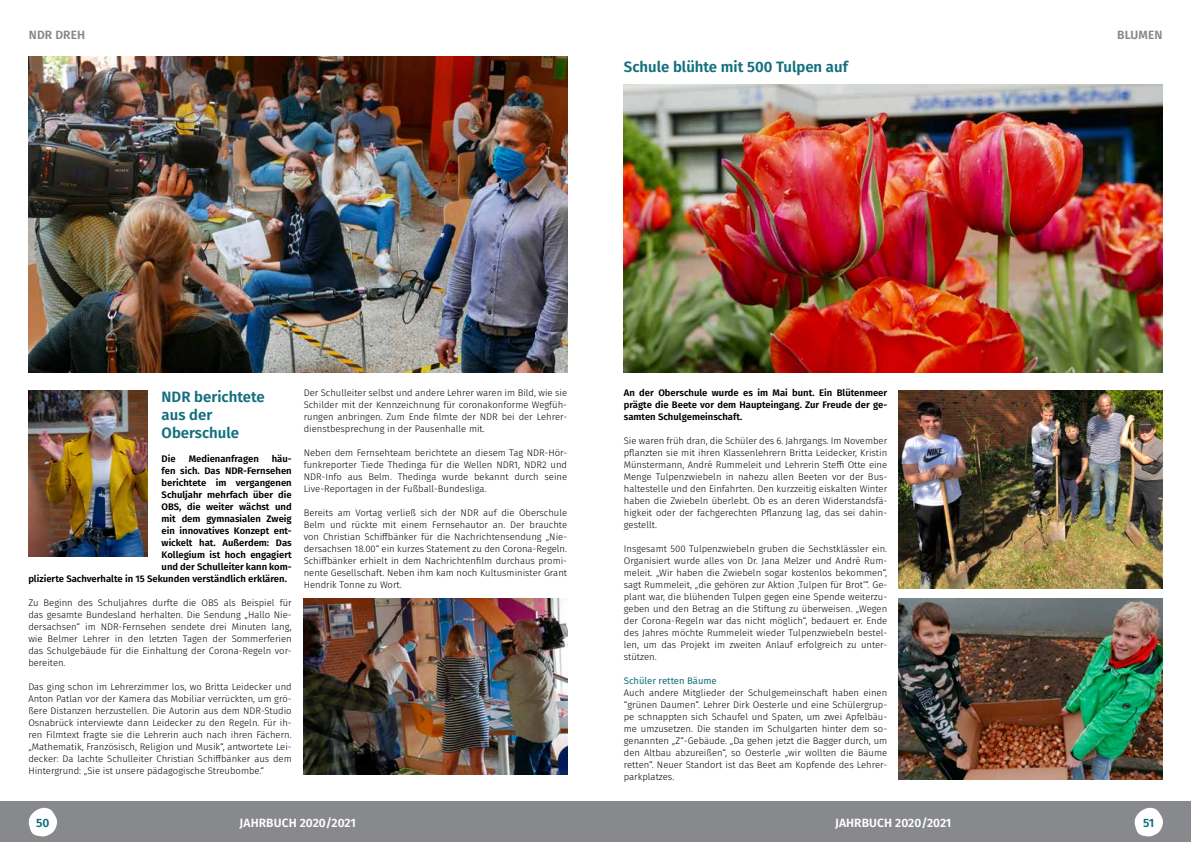
<style>
.page{position:relative;width:1191px;height:842px;background:#fff}
.page>*{position:absolute;margin:0;border:0;box-sizing:border-box;transform-origin:0 0}
.t1{font:600 15px/18px "Fira Sans";color:#136f7d}
.t2{font:600 12px "Fira Sans";letter-spacing:.01em;color:#fff}
.t3{font:600 12px "Fira Sans";letter-spacing:.01em;color:#88898d}
.t4{font:600 12px "Fira Sans";color:#136f7d}
.t5{font:300 9.5px/12px "Fira Sans";color:#000;text-align:justify}
.t6{font:600 9.5px/12px "Fira Sans";color:#000;text-align:justify}
.t7{font:9.5px "Fira Sans";color:#136f7d}
</style>
<div class="page">
<div style="left:0;top:801px;width:1191px;height:41px;background:#88898d"></div>
<svg style="left:29px;top:808px;width:28px;height:29px"></svg>
<svg style="left:1134px;top:808px;width:29px;height:29px"></svg>
<img style="left:624px;top:84px;width:538px;height:288px">
<img style="left:899px;top:390px;width:263px;height:198px">
<img style="left:899px;top:598px;width:263px;height:181px">
<img style="left:28px;top:57px;width:539px;height:315px">
<img style="left:28px;top:390px;width:119px;height:166px">
<img style="left:304px;top:598px;width:263px;height:176px">
<p class="t3" style="left:29px;top:25px;width:58px">NDR DREH</p>
<h1 class="t1" style="left:624px;top:57px;width:225px">Schule blühte mit 500 Tulpen auf</h1>
<h1 class="t1" style="left:162px;top:387px;width:105px">NDR berichtete aus der<br>Oberschule</h1>
<p class="t6" style="left:162px;top:452px;width:16px">Die</p>
<p class="t6" style="left:189px;top:452px;width:72px">Medienanfragen</p>
<p class="t6" style="left:272px;top:452px;width:21px">häu-</p>
<p class="t6" style="left:162px;top:464px;width:132px">fen sich. Das NDR-Fernsehen</p>
<p class="t6" style="left:162px;top:476px;width:132px">berichtete im vergangenen</p>
<p class="t6" style="left:162px;top:488px;width:132px">Schuljahr mehrfach über die</p>
<p class="t6" style="left:162px;top:500px;width:132px">OBS, die weiter wächst und</p>
<p class="t6" style="left:162px;top:512px;width:132px">mit dem gymnasialen Zweig</p>
<p class="t6" style="left:162px;top:524px;width:132px">ein innovatives Konzept ent-</p>
<p class="t6" style="left:162px;top:536px;width:132px">wickelt hat. Außerdem: Das</p>
<p class="t6" style="left:162px;top:548px;width:132px">Kollegium ist hoch engagiert</p>
<p class="t6" style="left:162px;top:560px;width:132px">und der Schulleiter kann kom-</p>
<p class="t6" style="left:28px;top:572px;width:260px">plizierte Sachverhalte in 15 Sekunden verständlich erklären.</p>
<p class="t5" style="left:28px;top:597px;width:265px">Zu Beginn des Schuljahres durfte die OBS als Beispiel für das gesamte Bundesland herhalten. Die Sendung „Hallo Nie&shy;dersachsen“ im NDR-Fernsehen sendete drei Minuten lang, wie Belmer Lehrer in den letzten Tagen der Sommerferien das Schulgebäude für die Einhaltung der Corona-Regeln vor&shy;bereiten.</p>
<p class="t5" style="left:28px;top:681px;width:265px">Das ging schon im Lehrerzimmer los, wo Britta Leidecker und Anton Patlan vor der Kamera das Mobiliar verrückten, um grö&shy;ßere Distanzen herzustellen. Die Autorin aus dem NDR-Studio Osnabrück interviewte dann Leidecker zu den Regeln. Für ih&shy;ren Filmtext fragte sie die Lehrerin auch nach ihren Fächern. „Mathematik, Französisch, Religion und Musik“, antwortete Lei&shy;decker: Da lachte Schulleiter Christian Schiffbänker aus dem Hintergrund: „Sie ist unsere pädagogische Streubombe.“</p>
<p class="t5" style="left:304px;top:387px;width:265px">Der Schulleiter selbst und andere Lehrer waren im Bild, wie sie Schilder mit der Kennzeichnung für coronakonforme Wegfüh&shy;rungen anbringen. Zum Ende filmte der NDR bei der Lehrer&shy;dienstbesprechung in der Pausenhalle mit.</p>
<p class="t5" style="left:304px;top:447px;width:265px">Neben dem Fernsehteam berichtete an diesem Tag NDR-Hör&shy;funkreporter Tiede Thedinga für die Wellen NDR1, NDR2 und NDR-Info aus Belm. Thedinga wurde bekannt durch seine Live-Reportagen in der Fußball-Bundesliga.</p>
<p class="t5" style="left:304px;top:507px;width:265px">Bereits am Vortag verließ sich der NDR auf die Oberschule Belm und rückte mit einem Fernsehautor an. Der brauchte von Christian Schiffbänker für die Nachrichtensendung „Nie&shy;dersachsen 18.00“ ein kurzes Statement zu den Corona-Regeln.<br>Schiffbänker erhielt in dem Nachrichtenfilm durchaus promi&shy;nente Gesellschaft. Neben ihm kam noch Kultusminister Grant Hendrik Tonne zu Wort.</p>
<p class="t6" style="left:624px;top:386px;width:265px">An der Oberschule wurde es im Mai bunt. Ein Blütenmeer prägte die Beete vor dem Haupteingang. Zur Freude der ge&shy;samten Schulgemeinschaft.</p>
<p class="t5" style="left:624px;top:435px;width:265px">Sie waren früh dran, die Schüler des 6. Jahrgangs. Im November pflanzten sie mit ihren Klassenlehrern Britta Leidecker, Kristin Münstermann, André Rummeleit und Lehrerin Steffi Otte eine Menge Tulpenzwiebeln in nahezu allen Beeten vor der Bus&shy;haltestelle und den Einfahrten. Den kurzzeitig eiskalten Winter haben die Zwiebeln überlebt. Ob es an deren Widerstandsfä&shy;higkeit oder der fachgerechten Pflanzung lag, das sei dahin&shy;gestellt.</p>
<p class="t5" style="left:624px;top:543px;width:265px">Insgesamt 500 Tulpenzwiebeln gruben die Sechstklässler ein.<br>Organisiert wurde alles von Dr. Jana Melzer und André Rum&shy;meleit. „Wir haben die Zwiebeln sogar kostenlos bekommen“, sagt Rummeleit, „die gehören zur Aktion ‚Tulpen für Brot‘“. Ge&shy;plant war, die blühenden Tulpen gegen eine Spende weiterzu&shy;geben und den Betrag an die Stiftung zu überweisen. „Wegen der Corona-Regeln war das nicht möglich“, bedauert er. Ende des Jahres möchte Rummeleit wieder Tulpenzwiebeln bestel&shy;len, um das Projekt im zweiten Anlauf erfolgreich zu unter&shy;stützen.</p>
<p class="t7" style="left:624px;top:673px;width:94px">Schüler retten Bäume</p>
<p class="t5" style="left:624px;top:687px;width:265px">Auch andere Mitglieder der Schulgemeinschaft haben einen “grünen Daumen“. Lehrer Dirk Oesterle und eine Schülergrup&shy;pe schnappten sich Schaufel und Spaten, um zwei Apfelbäu&shy;me umzusetzen. Die standen im Schulgarten hinter dem so&shy;genannten „Z“-Gebäude. „Da gehen jetzt die Bagger durch, um den Altbau abzureißen“, so Oesterle „wir wollten die Bäume retten“. Neuer Standort ist das Beet am Kopfende des Lehrer&shy;parkplatzes.</p>
<p class="t3" style="left:1117px;top:25px;width:47px">BLUMEN</p>
<p class="t4" style="left:36px;top:813px;width:15px">50</p>
<p class="t2" style="left:240px;top:813px;width:118px">JAHRBUCH 2020/2021</p>
<p class="t2" style="left:835px;top:813px;width:118px">JAHRBUCH 2020/2021</p>
<p class="t4" style="left:1143px;top:813px;width:13px">51</p>
</div>
